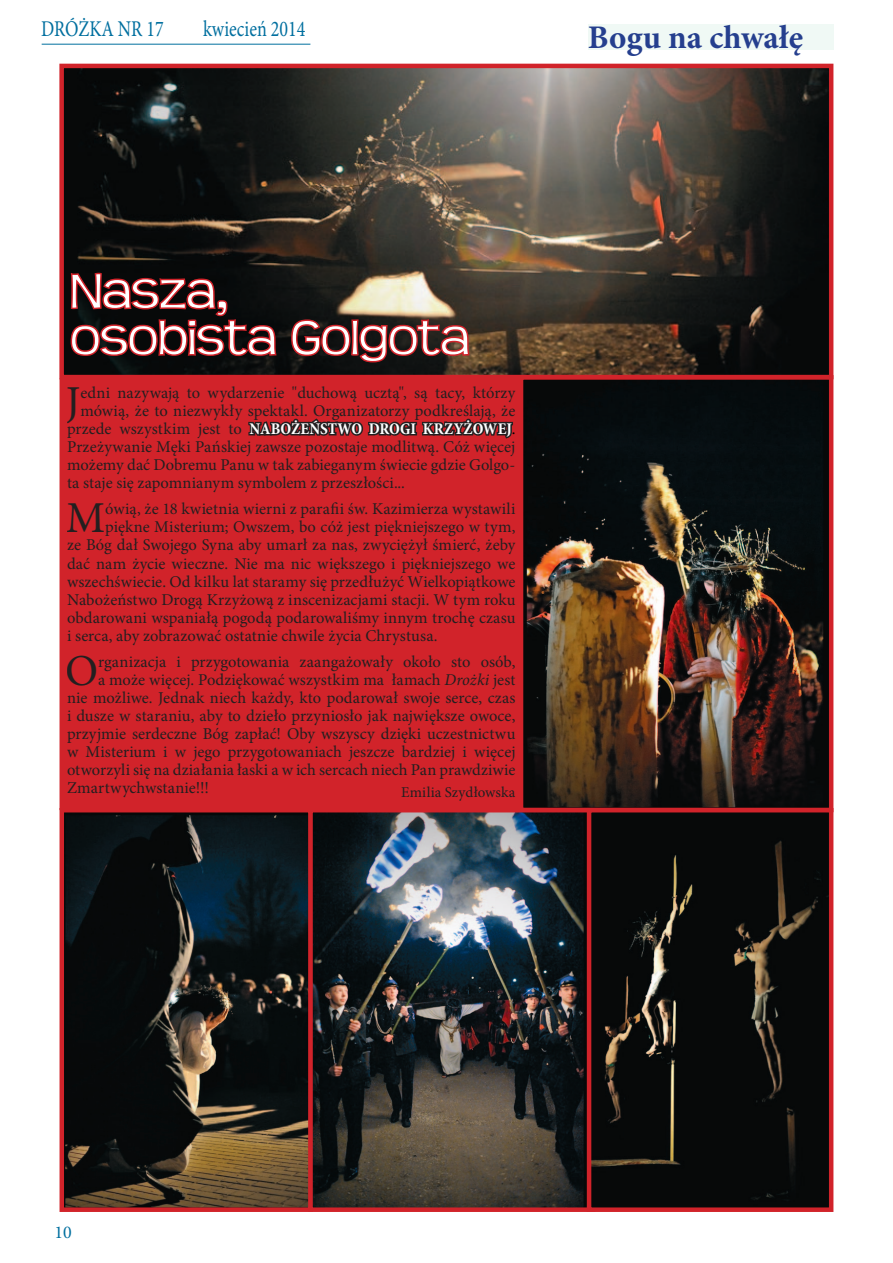
<style>
.page{position:relative;width:893px;height:1263px;background:#fff}
.page>*{position:absolute;margin:0;border:0;box-sizing:border-box;transform-origin:0 0}
.t1{font:300 54px/46.5px "Teen";letter-spacing:-.01em;color:#fff}
.t2{font:44.25px "Minion Pro";color:#231f20}
.t3{font:700 33px "Minion Pro";color:#253f8e}
.t4{font:22.5px "Minion Pro";color:#006f9f;scale:.8 1}
.t5{font:18px "Minion Pro";color:#006f9f}
.t6{font:16.5px "Minion Pro";letter-spacing:.005em;color:#231f20}
.t7{font:700 condensed 16.5px "Minion Pro";color:#fff}
.t8{font:15px "Minion Pro";letter-spacing:.01em;color:#231f20}
.s1{font-weight:400;font-stretch:normal;color:#231f20}
.s2{font-weight:400;font-stretch:normal;color:#000}
.s3{font-style:italic}
</style>
<div class="page">
<hr style="left:42px;top:44px;width:268px;height:1px;background:#006f9f">
<div style="left:588px;top:24px;width:245px;height:25px;background:#f0f9f5"></div>
<div style="left:63px;top:382px;width:456px;height:424px;background:#d1232a"></div>
<svg style="left:248px;top:418px;width:265px;height:21px"></svg>
<div style="left:60px;top:378px;width:463px;height:432px;border:8px solid #d1232a"></div>
<img style="left:65px;top:813px;width:243px;height:394px">
<div style="left:60px;top:808px;width:253px;height:404px;border:4px solid #d1232a"></div>
<img style="left:524px;top:380px;width:304px;height:427px">
<div style="left:519px;top:375px;width:314px;height:437px;border:4px solid #d1232a"></div>
<img style="left:313px;top:813px;width:274px;height:394px">
<div style="left:308px;top:808px;width:287px;height:404px;border:4px solid #d1232a"></div>
<img style="left:64px;top:69px;width:764px;height:305px">
<div style="left:59px;top:64px;width:774px;height:315px;border:4px solid #d1232a"></div>
<svg style="left:69px;top:271px;width:209px;height:87px;background:#4e1315"></svg>
<svg style="left:289px;top:318px;width:182px;height:46px;background:#621e1e"></svg>
<img style="left:592px;top:813px;width:236px;height:394px">
<div style="left:587px;top:808px;width:246px;height:404px;border:4px solid #d1232a"></div>
<h3 class="t4" style="left:41px;top:14px;width:155px">DRÓŻKA NR 17</h3>
<h3 class="t4" style="left:203px;top:14px;width:129px">kwiecień 2014</h3>
<h3 class="t3" style="left:588px;top:14px;width:217px">Bogu na chwałę</h3>
<h1 class="t1" style="left:70px;top:269px;width:401px">Nasza,<br>osobista Golgota</h1>
<h2 class="t2" style="left:66px;top:372px;width:16px">J</h2>
<p class="t6" style="left:80px;top:382px;width:437px">edni nazywają to wydarzenie "duchową ucztą", są tacy, którzy</p>
<p class="t6" style="left:80px;top:400px;width:437px">mówią, że to niezwykły spektakl. Organizatorzy podkreślają, że</p>
<p class="t7" style="left:67px;top:417px;width:450px"><span class="s1">przede wszystkim jest to</span> NABOŻEŃSTWO DROGI KRZYŻOWEJ<span class="s2">.</span></p>
<p class="t6" style="left:67px;top:436px;width:450px">Przeżywanie Męki Pańskiej zawsze pozostaje modlitwą. Cóż więcej</p>
<p class="t6" style="left:67px;top:454px;width:450px">możemy dać Dobremu Panu w tak zabieganym świecie gdzie Golgo-</p>
<p class="t6" style="left:67px;top:472px;width:339px">ta staje się zapomnianym symbolem z przeszłości...</p>
<h2 class="t2" style="left:66px;top:489px;width:41px">M</h2>
<p class="t6" style="left:105px;top:498px;width:412px">ówią, że 18 kwietnia wierni z parafii św. Kazimierza wystawili</p>
<p class="t6" style="left:105px;top:516px;width:412px">piękne Misterium; Owszem, bo cóż jest piękniejszego w tym,</p>
<p class="t6" style="left:67px;top:534px;width:450px">ze Bóg dał Swojego Syna aby umarł za nas, zwyciężył śmierć, żeby</p>
<p class="t6" style="left:67px;top:552px;width:450px">dać nam życie wieczne. Nie ma nic większego i piękniejszego we</p>
<p class="t6" style="left:67px;top:570px;width:450px">wszechświecie. Od kilku lat staramy się przedłużyć Wielkopiątkowe</p>
<p class="t6" style="left:67px;top:588px;width:450px">Nabożeństwo Drogą Krzyżową z inscenizacjami stacji. W tym roku</p>
<p class="t6" style="left:67px;top:606px;width:450px">obdarowani wspaniałą pogodą podarowaliśmy innym trochę czasu</p>
<p class="t6" style="left:67px;top:624px;width:372px">i serca, aby zobrazować ostatnie chwile życia Chrystusa.</p>
<h2 class="t2" style="left:65px;top:641px;width:35px">O</h2>
<p class="t6" style="left:98px;top:651px;width:419px">rganizacja i przygotowania zaangażowały około sto osób,</p>
<p class="t6" style="left:98px;top:669px;width:419px">a może więcej. Podziękować wszystkim ma łamach <span class="s3">Drożki</span> jest</p>
<p class="t6" style="left:67px;top:687px;width:450px">nie możliwe. Jednak niech każdy, kto podarował swoje serce, czas</p>
<p class="t6" style="left:67px;top:705px;width:450px">i dusze w staraniu, aby to dzieło przyniosło jak największe owoce,</p>
<p class="t6" style="left:67px;top:723px;width:450px">przyjmie serdeczne Bóg zapłać! Oby wszyscy dzięki uczestnictwu</p>
<p class="t6" style="left:67px;top:741px;width:450px">w Misterium i w jego przygotowaniach jeszcze bardziej i więcej</p>
<p class="t6" style="left:67px;top:759px;width:450px">otworzyli się na działania łaski a w ich sercach niech Pan prawdziwie</p>
<p class="t6" style="left:67px;top:777px;width:143px">Zmartwychwstanie!!!</p>
<p class="t8" style="left:401px;top:782px;width:116px">Emilia Szydłowska</p>
<p class="t5" style="left:54px;top:1220px;width:19px">10</p>
</div>
